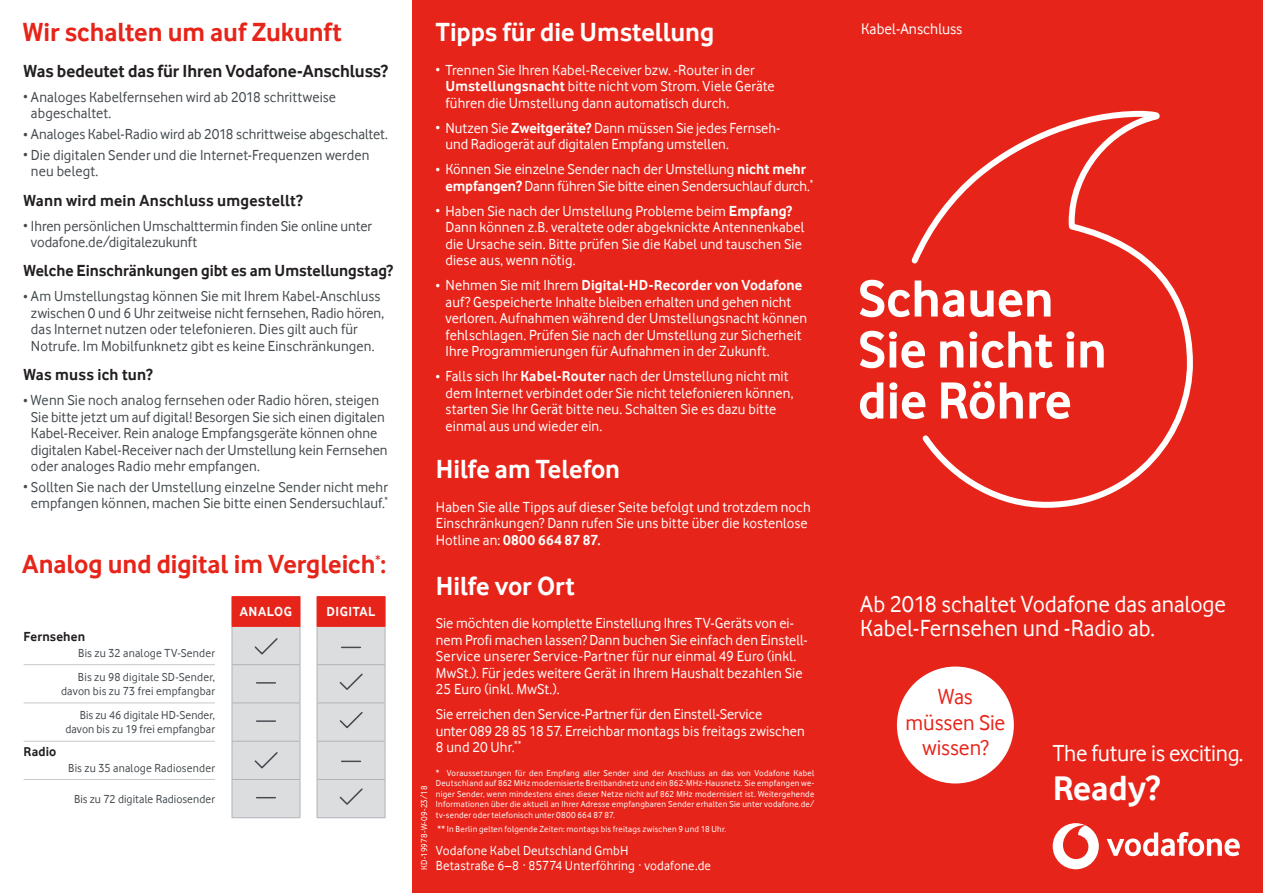
<style>
.page{position:relative;width:1263px;height:893px;background:#fff}
.page>*{position:absolute;margin:0;border:0;box-sizing:border-box;transform-origin:0 0}
.t1{font:700 54px/51px "Vodafone Rg";color:#fff}
.t2{font:700 36px "Vodafone Rg";color:#fff}
.t3{font:700 27px "Vodafone Rg";letter-spacing:-.005em;color:#e72419}
.t4{font:700 27px "Vodafone Rg";letter-spacing:-.005em;color:#fff}
.t5{font:24px/24px "Vodafone Rg";color:#fff}
.t6{font:23.85px "Vodafone Rg";letter-spacing:-.01em;color:#fff}
.t7{font:22.5px/25.5px "Vodafone Rg";color:#e72419;text-align:center}
.t8{font:700 18px "Vodafone Rg";letter-spacing:-.005em;color:#231f20}
.t9{font:700 16.5px "Vodafone Rg";color:#231f20}
.t10{font:15.75px "Vodafone Rg";color:#fff}
.t11{font:15px/16.5px "Vodafone Rg";letter-spacing:.005em;color:#fff}
.t12{font:15px/16.5px "Vodafone Rg";letter-spacing:.005em;color:#43494d}
.t13{font:13.5px "Vodafone Rg";letter-spacing:.01em;color:#fff}
.t14{font:700 13.5px "Vodafone Rg";letter-spacing:.01em;color:#231f20}
.t15{font:700 13.5px "Vodafone Rg";letter-spacing:.035em;color:#fff}
.t16{font:12px/24px "Vodafone Rg";letter-spacing:.01em;color:#43494d}
.t17{font:9px/10.5px "Vodafone Rg";letter-spacing:.025em;color:#fff;text-align:justify}
.s1{font-size:9px}
.s2{font-weight:700}
</style>
<div class="page">
<div style="left:412px;top:0;width:426px;height:893px;background:#e72419"></div>
<hr style="left:24px;top:664px;width:191px;height:1px;background:#c7c8ca">
<hr style="left:24px;top:703px;width:191px;height:1px;background:#c7c8ca">
<hr style="left:24px;top:741px;width:191px;height:1px;background:#c7c8ca">
<hr style="left:24px;top:779px;width:191px;height:1px;background:#c7c8ca">
<hr style="left:232px;top:596px;width:68px;height:1px;background:#e72419">
<hr style="left:317px;top:596px;width:68px;height:1px;background:#e72419">
<svg style="left:232px;top:597px;width:154px;height:221px;background:#ddc6c6"></svg>
<div style="left:838px;top:0;width:425px;height:893px;background:#e72419"></div>
<svg style="left:1190px;top:838px;width:50px;height:18px"></svg>
<svg style="left:907px;top:110px;width:283px;height:760px"></svg>
<div style="left:897px;top:666px;width:117px;height:117px;background:#fff;border-radius:50%"></div>
<h3 class="t3" style="left:23px;top:17px;width:321px">Wir schalten um auf Zukunft</h3>
<p class="t8" style="left:23px;top:60px;width:366px">Was bedeutet das für Ihren Vodafone-Anschluss?</p>
<p class="t12" style="left:31px;top:88px;width:307px;text-indent:-8px"><span class="s1">•</span> Analoges Kabelfernsehen wird ab 2018 schrittweise abgeschaltet.</p>
<p class="t12" style="left:23px;top:126px;width:366px"><span class="s1">•</span> Analoges Kabel-Radio wird ab 2018 schrittweise abgeschaltet.</p>
<p class="t12" style="left:31px;top:146px;width:340px;text-indent:-8px"><span class="s1">•</span> Die digitalen Sender und die Internet-Frequenzen werden neu belegt.</p>
<p class="t9" style="left:23px;top:191px;width:281px">Wann wird mein Anschluss umgestellt?</p>
<p class="t12" style="left:31px;top:217px;width:343px;text-indent:-8px"><span class="s1">•</span> Ihren persönlichen Umschalttermin finden Sie online unter vodafone.de/digitalezukunft</p>
<p class="t9" style="left:23px;top:261px;width:371px">Welche Einschränkungen gibt es am Umstellungstag?</p>
<p class="t12" style="left:31px;top:288px;width:355px;text-indent:-8px"><span class="s1">•</span> Am Umstellungstag können Sie mit Ihrem Kabel-Anschluss zwischen 0 und 6 Uhr zeitweise nicht fernsehen, Radio hören, das Internet nutzen oder telefonieren. Dies gilt auch für Notrufe. Im Mobilfunknetz gibt es keine Einschränkungen.</p>
<p class="t9" style="left:23px;top:365px;width:131px">Was muss ich tun?</p>
<p class="t12" style="left:31px;top:392px;width:358px;text-indent:-8px"><span class="s1">•</span> Wenn Sie noch analog fernsehen oder Radio hören, steigen Sie bitte jetzt um auf digital! Besorgen Sie sich einen digitalen Kabel-Receiver. Rein analoge Empfangsgeräte können ohne digitalen Kabel-Receiver nach der Umstellung kein Fernsehen oder analoges Radio mehr empfangen.</p>
<p class="t12" style="left:23px;top:479px;width:366px;text-align:center"><span class="s1">•</span> Sollten Sie nach der Umstellung einzelne Sender nicht mehr empfangen können, machen Sie bitte einen Sendersuchlauf.<sup>*</sup></p>
<h3 class="t3" style="left:22px;top:548px;width:366px">Analog und digital im Vergleich<sup>*</sup>:</h3>
<p class="t15" style="left:240px;top:604px;width:54px">ANALOG</p>
<p class="t15" style="left:327px;top:604px;width:50px">DIGITAL</p>
<p class="t14" style="left:24px;top:628px;width:63px">Fernsehen</p>
<p class="t16" style="left:78px;top:641px;width:138px">Bis zu 32 analoge TV-Sender<br>Bis zu 98 digitale SD-Sender,</p>
<p class="t16" style="left:61px;top:678px;width:155px;line-height:24.8px;text-align:right">davon bis zu 73 frei empfangbar<br>Bis zu 46 digitale HD-Sender,</p>
<p class="t16" style="left:65px;top:717px;width:151px">davon bis zu 19 frei empfangbar</p>
<p class="t14" style="left:24px;top:743px;width:34px">Radio</p>
<p class="t16" style="left:68px;top:756px;width:148px">Bis zu 35 analoge Radiosender</p>
<p class="t16" style="left:74px;top:787px;width:142px">Bis zu 72 digitale Radiosender</p>
<h3 class="t4" style="left:436px;top:17px;width:280px">Tipps für die Umstellung</h3>
<p class="t11" style="left:445px;top:61px;width:331px;text-indent:-10px"><span class="s1">•</span> Trennen Sie Ihren Kabel-Receiver bzw. -Router in der<br><span class="s2">Umstellungsnacht</span> bitte nicht vom Strom. Viele Geräte führen die Umstellung dann automatisch durch.</p>
<p class="t11" style="left:445px;top:119px;width:336px;text-indent:-10px"><span class="s1">•</span> Nutzen Sie <span class="s2">Zweitgeräte?</span> Dann müssen Sie jedes Fernseh&shy;und Radiogerät auf digitalen Empfang umstellen.</p>
<p class="t11" style="left:445px;top:161px;width:369px;text-indent:-10px"><span class="s1">•</span> Können Sie einzelne Sender nach der Umstellung <span class="s2">nicht mehr empfangen?</span> Dann führen Sie bitte einen Sendersuchlauf durch.<sup>*</sup></p>
<p class="t11" style="left:445px;top:203px;width:360px;text-indent:-10px"><span class="s1">•</span> Haben Sie nach der Umstellung Probleme beim <span class="s2">Empfang?<br></span>Dann können z.B. veraltete oder abgeknickte Antennenkabel die Ursache sein. Bitte prüfen Sie die Kabel und tauschen Sie diese aus, wenn nötig.</p>
<p class="t11" style="left:445px;top:277px;width:363px;text-indent:-10px"><span class="s1">•</span> Nehmen Sie mit Ihrem <span class="s2">Digital-HD-Recorder von Vodafone </span>auf? Gespeicherte Inhalte bleiben erhalten und gehen nicht verloren. Aufnahmen während der Umstellungsnacht können fehlschlagen. Prüfen Sie nach der Umstellung zur Sicherheit Ihre Programmierungen für Aufnahmen in der Zukunft.</p>
<p class="t11" style="left:445px;top:368px;width:350px;text-indent:-10px"><span class="s1">•</span> Falls sich Ihr <span class="s2">Kabel-Router</span> nach der Umstellung nicht mit dem Internet verbindet oder Sie nicht telefonieren können, starten Sie Ihr Gerät bitte neu. Schalten Sie es dazu bitte einmal aus und wieder ein.</p>
<h3 class="t4" style="left:436px;top:454px;width:186px">Hilfe am Telefon</h3>
<p class="t11" style="left:436px;top:499px;width:376px">Haben Sie alle Tipps auf dieser Seite befolgt und trotzdem noch<br>Einschränkungen? Dann rufen Sie uns bitte über die kostenlose<br>Hotline an: <span class="s2">0800 664 87 87.</span></p>
<p class="t17" style="left:419px;top:870px;width:85px;rotate:-90deg">KD-19978-W-09-23/18</p>
<h3 class="t4" style="left:436px;top:570px;width:141px">Hilfe vor Ort</h3>
<p class="t11" style="left:436px;top:615px;width:373px">Sie möchten die komplette Einstellung Ihres TV-Geräts von ei&shy;nem Profi machen lassen? Dann buchen Sie einfach den Einstell-Service unserer Service-Partner für nur einmal 49 Euro (inkl.<br>MwSt.). Für jedes weitere Gerät in Ihrem Haushalt bezahlen Sie 25 Euro (inkl. MwSt.).</p>
<p class="t11" style="left:436px;top:706px;width:371px">Sie erreichen den Service-Partner für den Einstell-Service<br>unter 089 28 85 18 57. Erreichbar montags bis freitags zwischen<br>8 und 20 Uhr.<sup>**</sup></p>
<p class="t17" style="left:436px;top:767px;width:380px">* Voraussetzungen für den Empfang aller Sender sind der Anschluss an das von Vodafone Kabel Deutschland auf 862 MHz modernisierte Breitbandnetz und ein 862-MHz-Hausnetz. Sie empfangen we&shy;niger Sender, wenn mindestens eines dieser Netze nicht auf 862 MHz modernisiert ist. Weitergehende Informationen über die aktuell an Ihrer Adresse empfangbaren Sender erhalten Sie unter vodafone.de/ tv-sender oder telefonisch unter 0800 664 87 87.</p>
<p class="t17" style="left:438px;top:824px;width:290px">** In Berlin gelten folgende Zeiten: montags bis freitags zwischen 9 und 18 Uhr.</p>
<p class="t13" style="left:436px;top:842px;width:194px">Vodafone Kabel Deutschland GmbH</p>
<p class="t13" style="left:436px;top:857px;width:277px">Betastraße 6–8 · 85774 Unterföhring · vodafone.de</p>
<p class="t10" style="left:861px;top:20px;width:103px">Kabel-Anschluss</p>
<h1 class="t1" style="left:858px;top:272px;width:250px">Schauen<br>Sie nicht in die Röhre</h1>
<h3 class="t5" style="left:860px;top:592px;width:367px">Ab 2018 schaltet Vodafone das analoge<br>Kabel-Fernsehen und -Radio ab.</h3>
<h3 class="t7" style="left:905px;top:684px;width:101px">Was müssen Sie wissen?</h3>
<h3 class="t6" style="left:1053px;top:740px;width:192px">The future is exciting.</h3>
<h2 class="t2" style="left:1053px;top:767px;width:109px">Ready?</h2>
</div>
